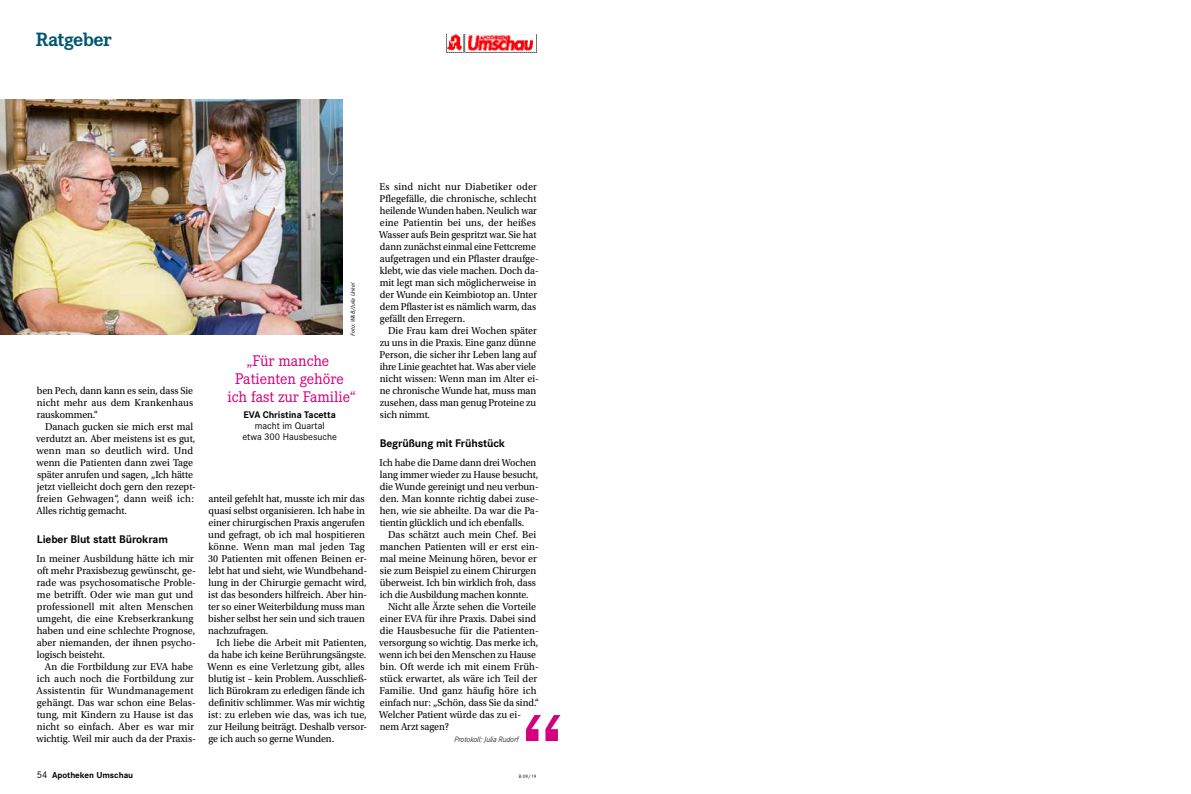
<style>
.page{position:relative;width:1191px;height:794px;background:#fff}
.page>*{position:absolute;margin:0;border:0;box-sizing:border-box;transform-origin:0 0}
.t1{font:500 120px "Corporate E";color:#d5007e}
.t2{font:700 20px "Corporate E";letter-spacing:-.03em;color:#005671}
.t3{font:16px/18px "Corporate E";letter-spacing:-.005em;color:#d5007e;text-align:center}
.t4{font:700 11.5px "Corporate S";letter-spacing:-.01em;color:#000}
.t5{font:10.5px/12px "Utopia Std";color:#000;scale:.96 1}
.t6{font:10.5px/12px "Utopia Std";color:#000;scale:.94 1}
.t7{font:10.5px/12px "Utopia Std";color:#000;text-align:justify;scale:.95 1}
.t8{font:10px/11px "Corporate S";color:#000;text-align:center}
.t9{font:700 10px "Corporate S";letter-spacing:-.005em;color:#000}
.t10{font:700 9px "Corporate S";color:#000}
.t11{font:italic 300 8px "Corporate S";letter-spacing:-.005em;color:#000}
.t12{font:italic 6px "Corporate S";color:#000}
.t13{font:5px "Corporate S";color:#000}
.s1{font-weight:400;font-size:10px}
</style>
<div class="page">
<img style="left:0;top:99px;width:342px;height:235px">
<img style="left:446px;top:34px;width:90px;height:18px">
<h2 class="t2" style="left:36px;top:26px;width:77px">Ratgeber</h2>
<p class="t7" style="left:37px;top:385px;width:166px">ben Pech, dann kann es sein, dass Sie nicht mehr aus dem Krankenhaus rauskommen.“</p>
<p class="t5" style="left:36px;top:421px;width:168px;text-indent:9px">Danach gucken sie mich erst mal verdutzt an. Aber meistens ist es gut, wenn man so deutlich wird. Und wenn die Patienten dann zwei Tage später anrufen und sagen, „Ich hätte jetzt vielleicht doch gern den rezept&shy;freien Gehwagen“, dann weiß ich:<br>Alles richtig gemacht.</p>
<p class="t4" style="left:37px;top:531px;width:133px">Lieber Blut statt Bürokram</p>
<p class="t5" style="left:37px;top:553px;width:167px">In meiner Ausbildung hätte ich mir oft mehr Praxisbezug gewünscht, ge&shy;rade was psychosomatische Proble&shy;me betrifft. Oder wie man gut und professionell mit alten Menschen umgeht, die eine Krebserkrankung haben und eine schlechte Prognose, aber niemanden, der ihnen psycho&shy;logisch beisteht.</p>
<p class="t5" style="left:36px;top:661px;width:168px;text-align:center">An die Fortbildung zur EVA habe ich auch noch die Fortbildung zur Assistentin für Wundmanagement gehängt. Das war schon eine Belas&shy;tung, mit Kindern zu Hause ist das nicht so einfach. Aber es war mir wichtig. Weil mir auch da der Praxis-</p>
<p class="t12" style="left:349px;top:335px;width:54px;rotate:-90deg">Foto: W&amp;B/Julia Unkel</p>
<h3 class="t3" style="left:228px;top:351px;width:129px">„Für manche<br>Patienten gehöre ich fast zur Familie“</h3>
<p class="t9" style="left:243px;top:408px;width:94px">EVA Christina Tacetta</p>
<p class="t8" style="left:242px;top:420px;width:96px">macht im Quartal<br>etwa 300 Hausbesuche</p>
<p class="t5" style="left:208px;top:493px;width:167px">anteil gefehlt hat, musste ich mir das quasi selbst organisieren. Ich habe in einer chirurgischen Praxis angerufen und gefragt, ob ich mal hospitieren könne. Wenn man mal jeden Tag 30 Patienten mit offenen Beinen er&shy;lebt hat und sieht, wie Wundbehand&shy;lung in der Chirurgie gemacht wird, ist das besonders hilfreich. Aber hin&shy;ter so einer Weiterbildung muss man bisher selbst her sein und sich trauen nachzufragen.</p>
<p class="t5" style="left:208px;top:637px;width:168px;text-indent:9px">Ich liebe die Arbeit mit Patienten, da habe ich keine Berührungsängste.<br>Wenn es eine Verletzung gibt, alles blutig ist – kein Problem. Ausschließ&shy;lich Bürokram zu erledigen fände ich definitiv schlimmer. Was mir wichtig ist: zu erleben wie das, was ich tue, zur Heilung beiträgt. Deshalb versor&shy;ge ich auch so gerne Wunden.</p>
<p class="t5" style="left:379px;top:181px;width:168px">Es sind nicht nur Diabetiker oder Pflegefälle, die chronische, schlecht heilende Wunden haben. Neulich war eine Patientin bei uns, der heißes Wasser aufs Bein gespritzt war. Sie hat dann zunächst einmal eine Fettcreme aufgetragen und ein Pflaster draufge&shy;klebt, wie das viele machen. Doch da&shy;mit legt man sich möglicherweise in der Wunde ein Keimbiotop an. Unter dem Pflaster ist es nämlich warm, das gefällt den Erregern.</p>
<p class="t5" style="left:379px;top:325px;width:167px;text-indent:9px">Die Frau kam drei Wochen später zu uns in die Praxis. Eine ganz dünne<br>Person, die sicher ihr Leben lang auf ihre Linie geachtet hat. Was aber viele nicht wissen: Wenn man im Alter ei&shy;ne chronische Wunde hat, muss man zusehen, dass man genug Proteine zu sich nimmt.</p>
<p class="t4" style="left:380px;top:435px;width:127px">Begrüßung mit Frühstück</p>
<p class="t6" style="left:379px;top:457px;width:171px">Ich habe die Dame dann drei Wochen lang immer wieder zu Hause besucht, die Wunde gereinigt und neu verbun&shy;den. Man konnte richtig dabei zuse&shy;hen, wie sie abheilte. Da war die Pa&shy;tientin glücklich und ich ebenfalls.</p>
<p class="t5" style="left:388px;top:529px;width:156px">Das schätzt auch mein Chef. Bei</p>
<p class="t5" style="left:380px;top:541px;width:167px">manchen Patienten will er erst ein-</p>
<p class="t5" style="left:380px;top:553px;width:165px">mal meine Meinung hören, bevor er</p>
<p class="t5" style="left:380px;top:565px;width:164px">sie zum Beispiel zu einem Chirurgen</p>
<p class="t5" style="left:380px;top:577px;width:164px">überweist. Ich bin wirklich froh, dass</p>
<p class="t7" style="left:380px;top:589px;width:158px">ich die Ausbildung machen konnte.</p>
<p class="t5" style="left:388px;top:601px;width:156px">Nicht alle Ärzte sehen die Vorteile</p>
<p class="t5" style="left:380px;top:613px;width:164px">einer EVA für ihre Praxis. Dabei sind</p>
<p class="t5" style="left:380px;top:625px;width:167px">die Hausbesuche für die Patienten-</p>
<p class="t7" style="left:379px;top:637px;width:169px">versorgung so wichtig. Das merke ich,</p>
<p class="t6" style="left:379px;top:649px;width:168px">wenn ich bei den Menschen zu Hause</p>
<p class="t5" style="left:380px;top:661px;width:167px">bin. Oft werde ich mit einem Früh-</p>
<p class="t5" style="left:380px;top:673px;width:165px">stück erwartet, als wäre ich Teil der</p>
<p class="t5" style="left:379px;top:685px;width:165px">Familie. Und ganz häufig höre ich</p>
<p class="t7" style="left:380px;top:697px;width:169px">einfach nur: „Schön, dass Sie da sind.“</p>
<p class="t5" style="left:379px;top:709px;width:149px">Welcher Patient würde das zu ei-</p>
<p class="t7" style="left:380px;top:721px;width:74px">nem Arzt sagen?</p>
<p class="t11" style="left:454px;top:735px;width:66px">Protokoll: Julia Rudorf</p>
<h1 class="t1" style="left:521px;top:680px;width:43px">“</h1>
<p class="t10" style="left:37px;top:769px;width:98px"><span class="s1">54</span> Apotheken Umschau</p>
<p class="t13" style="left:519px;top:773px;width:19px">B 09/19</p>
</div>
